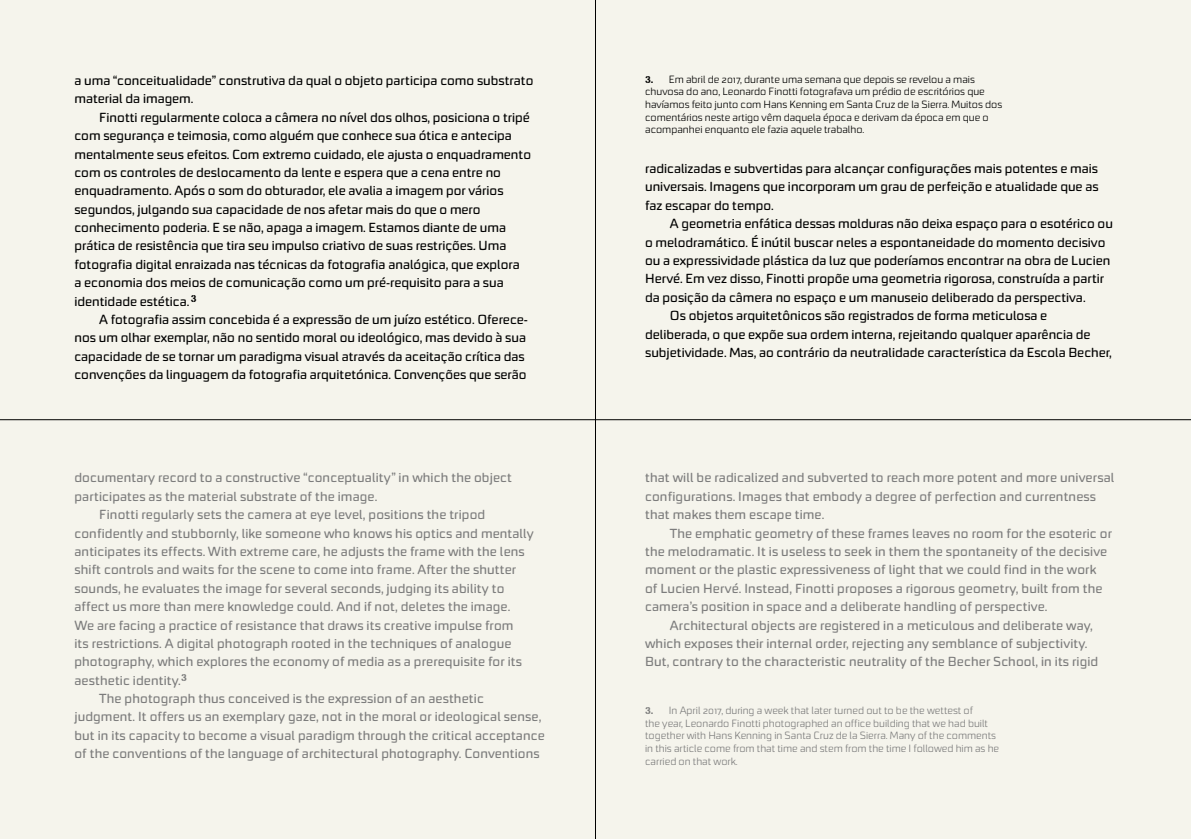
<style>
.page{position:relative;width:1191px;height:839px;background:#fff}
.page>*{position:absolute;margin:0;border:0;box-sizing:border-box;transform-origin:0 0}
.t1{font:13.12px/18.4px "Taca Pro";color:#000}
.t2{font:13.12px/18.4px "Taca Pro";letter-spacing:.01em;color:#7c7c7c}
.t3{font:300 10.5px/12.6px "Taca Pro";color:#000}
.t4{font:300 10.5px/12.6px "Taca Pro";color:#7c7c7c}
.s1{font-family:"Cargo D";font-weight:400}
</style>
<div class="page">
<div style="left:0;top:0;width:1191px;height:838px;background:#f5f4ec"></div>
<p class="t1" style="left:74px;top:71px;width:460px">a uma “conceitualidade” construtiva da qual o objeto participa como substrato material da imagem.</p>
<p class="t1" style="left:74px;top:107px;width:458px;text-indent:25px">Finotti regularmente coloca a câmera no nível dos olhos, posiciona o tripé com segurança e teimosia, como alguém que conhece sua ótica e antecipa mentalmente seus efeitos. Com extremo cuidado, ele ajusta o enquadramento com os controles de deslocamento da lente e espera que a cena entre no enquadramento. Após o som do obturador, ele avalia a imagem por vários segundos, julgando sua capacidade de nos afetar mais do que o mero conhecimento poderia. E se não, apaga a imagem. Estamos diante de uma prática de resistência que tira seu impulso criativo de suas restrições. Uma fotografia digital enraizada nas técnicas da fotografia analógica, que explora<br>a economia dos meios de comunicação como um pré-requisito para a sua identidade estética.<sup>3</sup></p>
<p class="t1" style="left:74px;top:310px;width:455px;text-indent:25px">A fotografia assim concebida é a expressão de um juízo estético. Oferece&shy;nos um olhar exemplar, não no sentido moral ou ideológico, mas devido à sua capacidade de se tornar um paradigma visual através da aceitação crítica das convenções da linguagem da fotografia arquitetónica. Convenções que serão</p>
<p class="t2" style="left:74px;top:468px;width:439px">documentary record to a constructive “conceptuality” in which the object</p>
<p class="t2" style="left:74px;top:486px;width:304px">participates as the material substrate of the image.</p>
<p class="t2" style="left:99px;top:505px;width:387px">Finotti regularly sets the camera at eye level, positions the tripod</p>
<p class="t2" style="left:74px;top:523px;width:461px">confidently and stubbornly, like someone who knows his optics and mentally</p>
<p class="t2" style="left:74px;top:541px;width:452px">anticipates its effects. With extreme care, he adjusts the frame with the lens</p>
<p class="t2" style="left:74px;top:560px;width:443px">shift controls and waits for the scene to come into frame. After the shutter</p>
<p class="t2" style="left:74px;top:578px;width:431px">sounds, he evaluates the image for several seconds, judging its ability to</p>
<p class="t2" style="left:74px;top:596px;width:437px">affect us more than mere knowledge could. And if not, deletes the image.</p>
<p class="t2" style="left:74px;top:615px;width:440px">We are facing a practice of resistance that draws its creative impulse from</p>
<p class="t2" style="left:74px;top:633px;width:438px">its restrictions. A digital photograph rooted in the techniques of analogue</p>
<p class="t2" style="left:74px;top:652px;width:449px">photography, which explores the economy of media as a prerequisite for its</p>
<p class="t2" style="left:74px;top:670px;width:114px">aesthetic identity.<sup>3</sup></p>
<p class="t2" style="left:99px;top:688px;width:386px">The photograph thus conceived is the expression of an aesthetic</p>
<p class="t2" style="left:74px;top:707px;width:468px">judgment. It offers us an exemplary gaze, not in the moral or ideological sense,</p>
<p class="t2" style="left:74px;top:725px;width:472px">but in its capacity to become a visual paradigm through the critical acceptance</p>
<p class="t2" style="left:74px;top:743px;width:467px">of the conventions of the language of architectural photography. Conventions</p>
<p class="t3" style="left:645px;top:73px;width:358px"><span class="s1">3.</span> Em abril de 2017, durante uma semana que depois se revelou a mais chuvosa do ano, Leonardo Finotti fotografava um prédio de escritórios que havíamos feito junto com Hans Kenning em Santa Cruz de la Sierra. Muitos dos comentários neste artigo vêm daquela época e derivam da época em que o acompanhei enquanto ele fazia aquele trabalho.</p>
<p class="t1" style="left:645px;top:159px;width:455px;text-align:justify">radicalizadas e subvertidas para alcançar configurações mais potentes e mais universais. Imagens que incorporam um grau de perfeição e atualidade que as faz escapar do tempo.</p>
<p class="t1" style="left:670px;top:214px;width:444px">A geometria enfática dessas molduras não deixa espaço para o esotérico ou</p>
<p class="t1" style="left:645px;top:232px;width:462px">o melodramático. É inútil buscar neles a espontaneidade do momento decisivo</p>
<p class="t1" style="left:645px;top:251px;width:467px">ou a expressividade plástica da luz que poderíamos encontrar na obra de Lucien</p>
<p class="t1" style="left:645px;top:269px;width:460px">Hervé. Em vez disso, Finotti propõe uma geometria rigorosa, construída a partir</p>
<p class="t1" style="left:645px;top:287px;width:442px">da posição da câmera no espaço e um manuseio deliberado da perspectiva.</p>
<p class="t1" style="left:670px;top:306px;width:379px">Os objetos arquitetônicos são registrados de forma meticulosa e</p>
<p class="t1" style="left:645px;top:324px;width:447px">deliberada, o que expõe sua ordem interna, rejeitando qualquer aparência de</p>
<p class="t1" style="left:645px;top:343px;width:468px">subjetividade. Mas, ao contrário da neutralidade característica da Escola Becher,</p>
<p class="t2" style="left:645px;top:468px;width:471px">that will be radicalized and subverted to reach more potent and more universal configurations. Images that embody a degree of perfection and currentness that makes them escape time.</p>
<p class="t2" style="left:645px;top:523px;width:468px;text-indent:25px">The emphatic geometry of these frames leaves no room for the esoteric or the melodramatic. It is useless to seek in them the spontaneity of the decisive moment or the plastic expressiveness of light that we could find in the work<br>of Lucien Hervé. Instead, Finotti proposes a rigorous geometry, built from the camera’s position in space and a deliberate handling of perspective.</p>
<p class="t2" style="left:645px;top:615px;width:455px;text-indent:25px">Architectural objects are registered in a meticulous and deliberate way, which exposes their internal order, rejecting any semblance of subjectivity.<br>But, contrary to the characteristic neutrality of the Becher School, in its rigid</p>
<p class="t4" style="left:645px;top:703px;width:355px"><span class="s1">3.</span> In April 2017, during a week that later turned out to be the wettest of<br>the year, Leonardo Finotti photographed an office building that we had built together with Hans Kenning in Santa Cruz de la Sierra. Many of the comments in this article come from that time and stem from the time I followed him as he carried on that work.</p>
</div>
